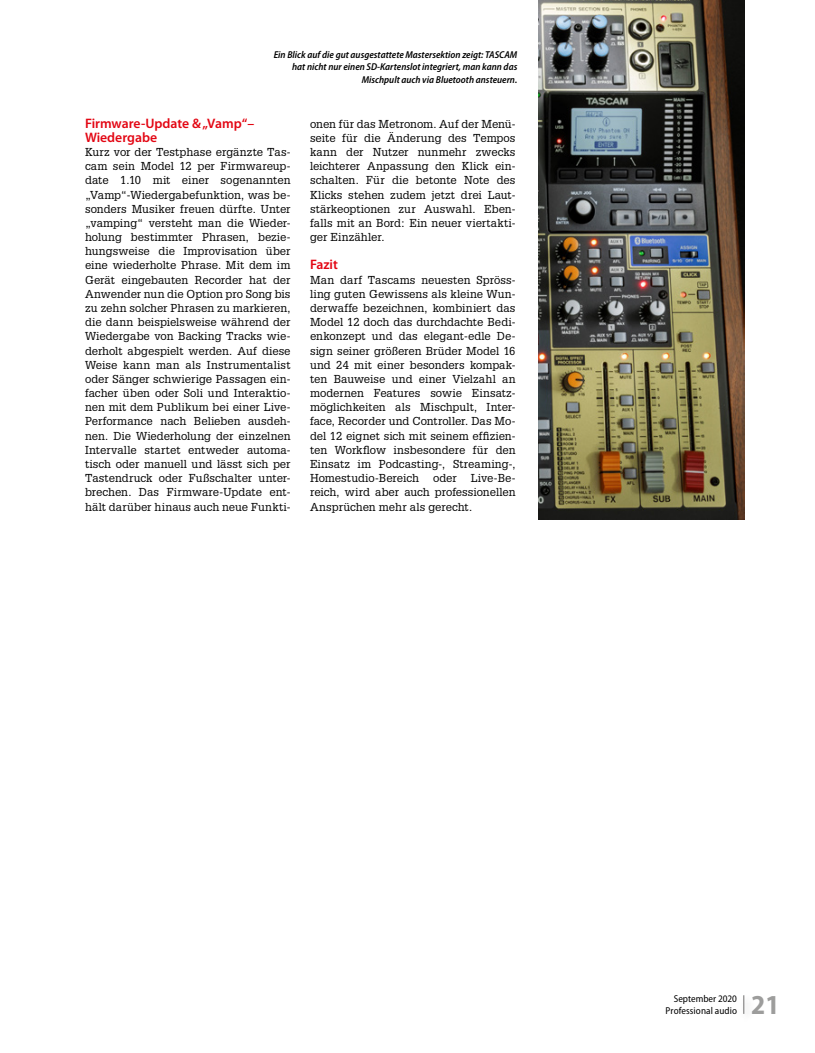
<style>
.page{position:relative;width:815px;height:1053px;background:#fff}
.page>*{position:absolute;margin:0;border:0;box-sizing:border-box;transform-origin:0 0}
.t1{font:700 semi-condensed 27.5px "Myriad Pro";color:#9d9d9c}
.t2{font:600 13.75px/14.1px "Myriad Pro";color:#e30613}
.t3{font:11.25px/14.1px "Glypha LT Std";letter-spacing:.005em;color:#000;text-align:justify}
.t4{font:italic 600 semi-condensed 10px/12.5px "Myriad Pro";color:#000;text-align:right}
.t5{font:semi-condensed 10px/11.9px "Myriad Pro";letter-spacing:.005em;color:#000;text-align:right}
</style>
<div class="page">
<svg style="left:743px;top:995px;width:1px;height:18px"></svg>
<img style="left:539px;top:0;width:205px;height:519px">
<p class="t4" style="left:274px;top:48px;width:245px">Ein Blick auf die gut ausgestattete Mastersektion zeigt: TASCAM hat nicht nur einen SD-Kartenslot integriert, man kann das<br>Mischpult auch via Bluetooth ansteuern.</p>
<p class="t2" style="left:85px;top:116px;width:171px">Firmware-Update &amp; „Vamp“–<br>Wiedergabe</p>
<p class="t3" style="left:85px;top:145px;width:207px">Kurz vor der Testphase ergänzte Tas&shy;cam sein Model 12 per Firmwareup&shy;date 1.10 mit einer sogenannten „Vamp“-Wiedergabefunktion, was be&shy;sonders Musiker freuen dürfte. Unter „vamping“ versteht man die Wieder&shy;holung bestimmter Phrasen, bezie&shy;hungsweise die Improvisation über eine wiederholte Phrase. Mit dem im Gerät eingebauten Recorder hat der Anwender nun die Option pro Song bis zu zehn solcher Phrasen zu markieren, die dann beispielsweise während der Wiedergabe von Backing Tracks wie&shy;derholt abgespielt werden. Auf diese Weise kann man als Instrumentalist oder Sänger schwierige Passagen ein&shy;facher üben oder Soli und Interaktio&shy;nen mit dem Publikum bei einer Live-Performance nach Belieben ausdeh&shy;nen. Die Wiederholung der einzelnen Intervalle startet entweder automa&shy;tisch oder manuell und lässt sich per Tastendruck oder Fußschalter unter&shy;brechen. Das Firmware-Update ent&shy;hält darüber hinaus auch neue Funkti-</p>
<p class="t3" style="left:310px;top:116px;width:207px">onen für das Metronom. Auf der Menü&shy;seite für die Änderung des Tempos kann der Nutzer nunmehr zwecks leichterer Anpassung den Klick ein&shy;schalten. Für die betonte Note des Klicks stehen zudem jetzt drei Laut&shy;stärkeoptionen zur Auswahl. Eben&shy;falls mit an Bord: Ein neuer viertakti&shy;ger Einzähler.</p>
<p class="t2" style="left:310px;top:257px;width:29px">Fazit</p>
<p class="t3" style="left:310px;top:272px;width:207px">Man darf Tascams neuesten Spröss&shy;ling guten Gewissens als kleine Wun&shy;derwaffe bezeichnen, kombiniert das Model 12 doch das durchdachte Bedi&shy;enkonzept und das elegant-edle De&shy;sign seiner größeren Brüder Model 16 und 24 mit einer besonders kompak&shy;ten Bauweise und einer Vielzahl an modernen Features sowie Einsatz&shy;möglichkeiten als Mischpult, Inter&shy;face, Recorder und Controller. Das Mo&shy;del 12 eignet sich mit seinem effizien&shy;ten Workflow insbesondere für den Einsatz im Podcasting-, Streaming-, Homestudio-Bereich oder Live-Be&shy;reich, wird aber auch professionellen Ansprüchen mehr als gerecht.</p>
<p class="t5" style="left:666px;top:992px;width:73px">September 2020<br>Professional audio</p>
<h1 class="t1" style="left:751px;top:989px;width:30px">21</h1>
</div>
